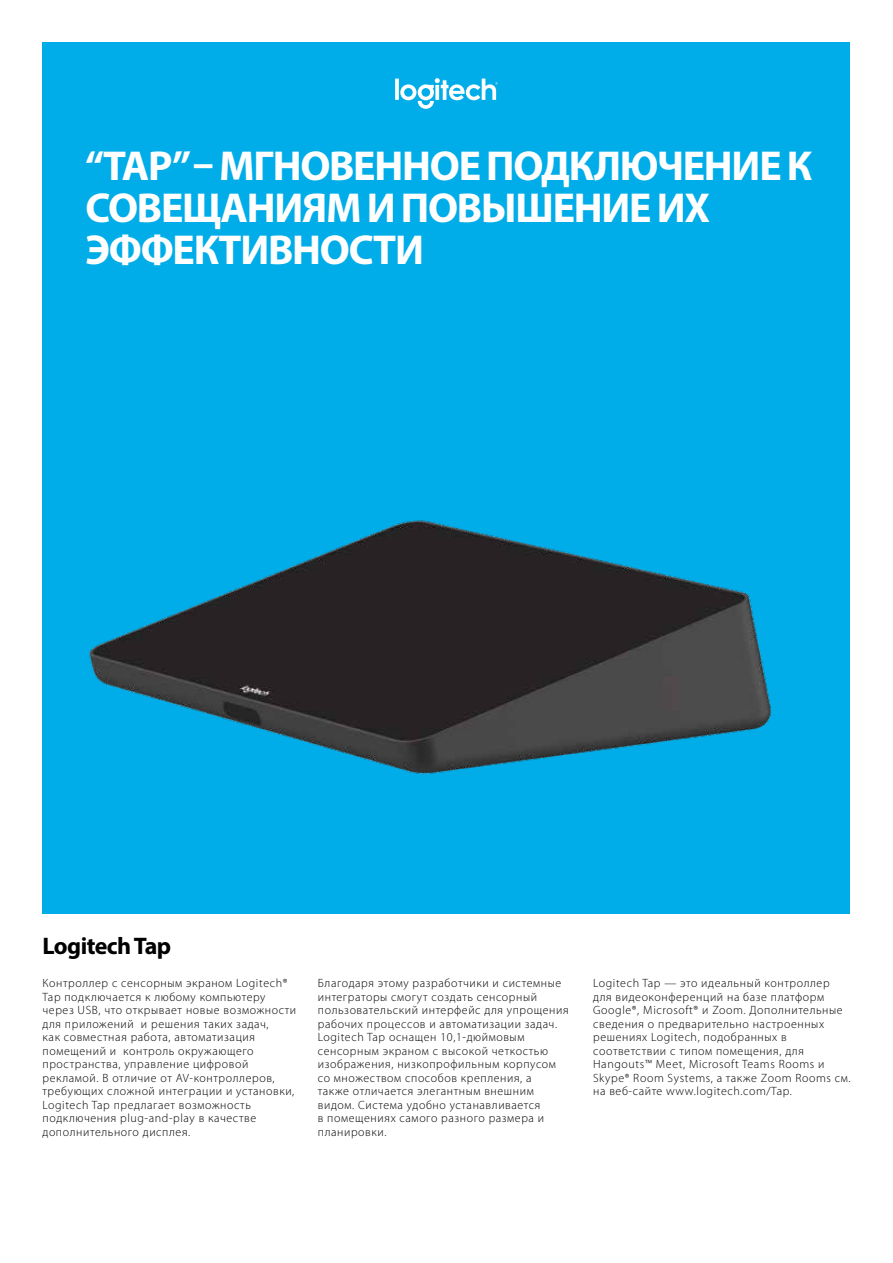
<style>
.page{position:relative;width:893px;height:1263px;background:#fff}
.page>*{position:absolute;margin:0;border:0;box-sizing:border-box;transform-origin:0 0}
.t1{font:700 42px/42px "Myriad Pro";letter-spacing:-.03em;color:#fff}
.t2{font:700 24px "Myriad Pro";letter-spacing:-.025em;color:#000}
.t3{font:300 12px/13.5px "Myriad Pro";letter-spacing:.05em;color:#000}
</style>
<div class="page">
<div style="left:43px;top:43px;width:807px;height:871px;background:#00ade9"></div>
<img style="left:88px;top:520px;width:683px;height:254px">
<svg style="left:395px;top:78px;width:103px;height:31px"></svg>
<h1 class="t1" style="left:85px;top:144px;width:729px">“TAP” – МГНОВЕННОЕ ПОДКЛЮЧЕНИЕ К<br>СОВЕЩАНИЯМ И ПОВЫШЕНИЕ ИХ<br>ЭФФЕКТИВНОСТИ</h1>
<h2 class="t2" style="left:43px;top:930px;width:130px">Logitech Tap</h2>
<p class="t3" style="left:43px;top:976px;width:255px">Контроллер с сенсорным экраном Logitech® Tap подключается к любому компьютеру через USB, что открывает новые возможности для приложений и решения таких задач,<br>как совместная работа, автоматизация помещений и контроль окружающего пространства, управление цифровой рекламой. В отличие от AV-контроллеров, требующих сложной интеграции и установки, Logitech Tap предлагает возможность подключения plug-and-play в качестве дополнительного дисплея.</p>
<p class="t3" style="left:318px;top:976px;width:252px">Благодаря этому разработчики и системные интеграторы смогут создать сенсорный пользовательский интерфейс для упрощения рабочих процессов и автоматизации задач.<br>Logitech Tap оснащен 10,1-дюймовым сенсорным экраном с высокой четкостью изображения, низкопрофильным корпусом со множеством способов крепления, а<br>также отличается элегантным внешним видом. Система удобно устанавливается<br>в помещениях самого разного размера и планировки.</p>
<p class="t3" style="left:593px;top:976px;width:259px">Logitech Tap — это идеальный контроллер для видеоконференций на базе платформ Google®, Microsoft® и Zoom. Дополнительные сведения о предварительно настроенных решениях Logitech, подобранных в соответствии с типом помещения, для Hangouts™ Meet, Microsoft Teams Rooms и Skype® Room Systems, а также Zoom Rooms см. на веб-сайте www.logitech.com/Tap.</p>
</div>
